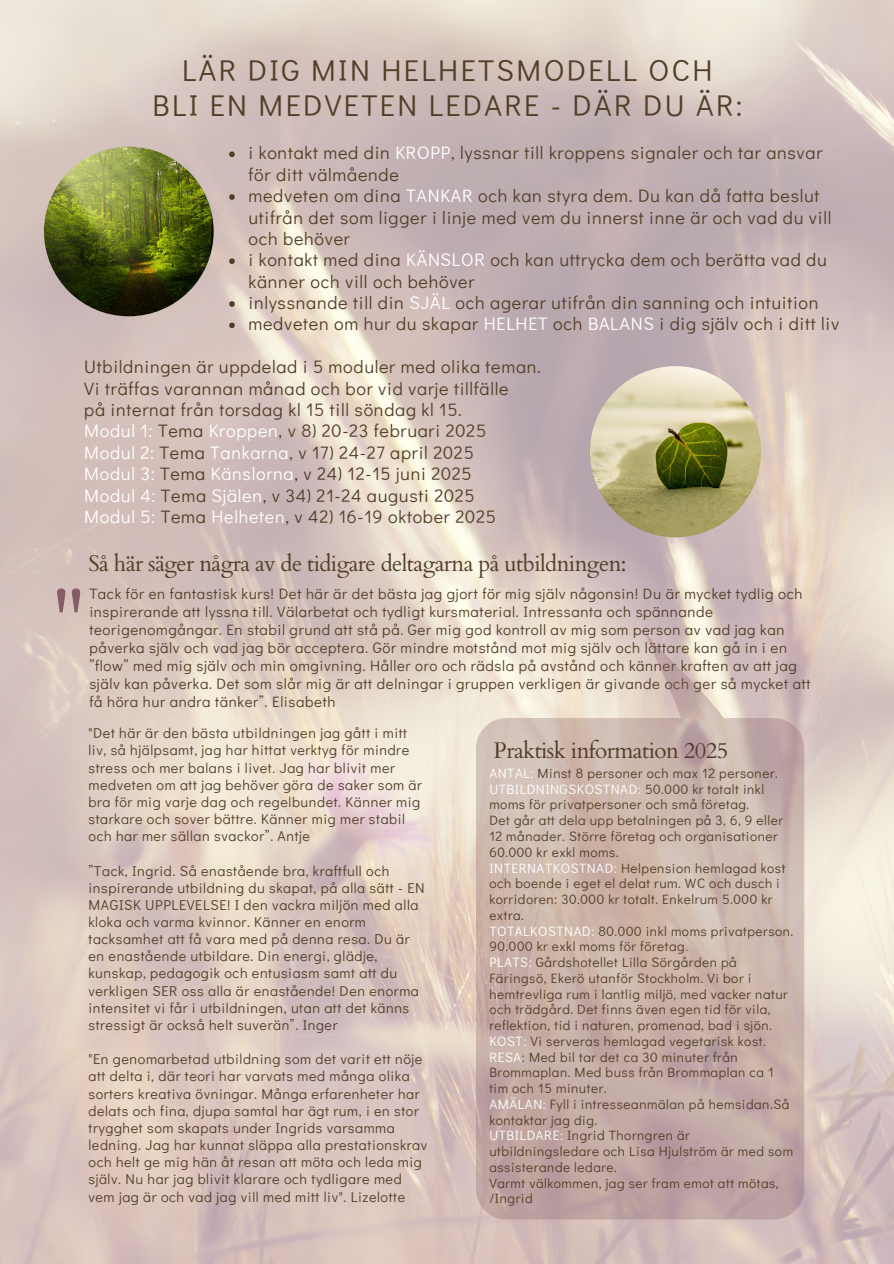
<style>
.page{position:relative;width:894px;height:1264px;background:#fff}
.page>*{position:absolute;margin:0;border:0;box-sizing:border-box;transform-origin:0 0}
.t1{font:82.5px "Cardo";color:#845d67}
.t2{font:30px/34.8px "Didact Gothic";letter-spacing:.08em;color:#523e27;text-align:center}
.t3{font:22.5px "Cardo";letter-spacing:-.025em;color:#523e27}
.t4{font:18px/21.3px "Didact Gothic";letter-spacing:.04em;color:#523e27}
.t5{font:15px/18px "Didact Gothic";letter-spacing:.04em;color:#523e27}
.t6{font:14.25px/17.1px "Didact Gothic";letter-spacing:.04em;color:#523e27}
.t7{font:13.5px/15.8px "Didact Gothic";letter-spacing:.04em;color:#523e27}
.s1{color:#fff}
</style>
<div class="page">
<img style="left:0;top:0;width:893px;height:1263px">
<img style="left:44px;top:147px;width:169px;height:169px;border-radius:50%">
<img style="left:589px;top:366px;width:171px;height:171px;border-radius:50%">
<svg style="left:476px;top:631px;width:328px;height:588px;background:#ccb6ae"></svg>
<svg style="left:229px;top:151px;width:6px;height:6px"></svg>
<svg style="left:229px;top:194px;width:6px;height:6px"></svg>
<svg style="left:229px;top:258px;width:6px;height:6px"></svg>
<svg style="left:229px;top:301px;width:6px;height:6px"></svg>
<svg style="left:229px;top:322px;width:6px;height:6px"></svg>
<p class="t2" style="left:152px;top:52px;width:591px">LÄR DIG MIN HELHETSMODELL OCH<br>BLI EN MEDVETEN LEDARE - DÄR DU ÄR:</p>
<p class="t4" style="left:248px;top:142px;width:575px">i kontakt med din <span class="s1">KROPP</span>, lyssnar till kroppens signaler och tar ansvar för ditt välmående</p>
<p class="t4" style="left:248px;top:184px;width:584px">medveten om dina <span class="s1">TANKAR</span> och kan styra dem. Du kan då fatta beslut utifrån det som ligger i linje med vem du innerst inne är och vad du vill och behöver</p>
<p class="t4" style="left:248px;top:248px;width:579px">i kontakt med dina <span class="s1">KÄNSLOR</span> och kan uttrycka dem och berätta vad du känner och vill och behöver</p>
<p class="t4" style="left:248px;top:291px;width:571px">inlyssnande till din <span class="s1">SJÄL</span> och agerar utifrån din sanning och intuition</p>
<p class="t4" style="left:248px;top:313px;width:592px">medveten om hur du skapar <span class="s1">HELHET</span> och <span class="s1">BALANS</span> i dig själv och i ditt liv</p>
<p class="t4" style="left:84px;top:355px;width:458px">Utbildningen är uppdelad i 5 moduler med olika teman.<br>Vi träffas varannan månad och bor vid varje tillfälle<br>på internat från torsdag kl 15 till söndag kl 15.<br><span class="s1">Modul 1:</span> Tema <span class="s1">Kroppen</span>, v 8) 20-23 februari 2025<br><span class="s1">Modul 2:</span> Tema <span class="s1">Tankarna</span>, v 17) 24-27 april 2025<br><span class="s1">Modul 3:</span> Tema <span class="s1">Känslorna</span>, v 24) 12-15 juni 2025<br><span class="s1">Modul 4:</span> Tema <span class="s1">Själen</span>, v 34) 21-24 augusti 2025<br><span class="s1">Modul 5:</span> Tema <span class="s1">Helheten</span>, v 42) 16-19 oktober 2025</p>
<h1 class="t1" style="left:52px;top:563px;width:35px">"</h1>
<p class="t3" style="left:88px;top:549px;width:539px">Så här säger några av de tidigare deltagarna på utbildningen:</p>
<p class="t5" style="left:89px;top:584px;width:722px">Tack för en fantastisk kurs! Det här är det bästa jag gjort för mig själv någonsin! Du är mycket tydlig och inspirerande att lyssna till. Välarbetat och tydligt kursmaterial. Intressanta och spännande teorigenomgångar. En stabil grund att stå på. Ger mig god kontroll av mig som person av vad jag kan påverka själv och vad jag bör acceptera. Gör mindre motstånd mot mig själv och lättare kan gå in i en ”flow” med mig själv och min omgivning. Håller oro och rädsla på avstånd och känner kraften av att jag själv kan påverka. Det som slår mig är att delningar i gruppen verkligen är givande och ger så mycket att få höra hur andra tänker”. Elisabeth</p>
<p class="t6" style="left:88px;top:724px;width:335px">"Det här är den bästa utbildningen jag gått i mitt liv, så hjälpsamt, jag har hittat verktyg för mindre stress och mer balans i livet. Jag har blivit mer medveten om att jag behöver göra de saker som är bra för mig varje dag och regelbundet. Känner mig starkare och sover bättre. Känner mig mer stabil och har mer sällan svackor”. Antje</p>
<p class="t6" style="left:88px;top:861px;width:337px">”Tack, Ingrid. Så enastående bra, kraftfull och inspirerande utbildning du skapat, på alla sätt - EN MAGISK UPPLEVELSE! I den vackra miljön med alla kloka och varma kvinnor. Känner en enorm tacksamhet att få vara med på denna resa. Du är en enastående utbildare. Din energi, glädje, kunskap, pedagogik och entusiasm samt att du verkligen SER oss alla är enastående! Den enorma intensitet vi får i utbildningen, utan att det känns stressigt är också helt suverän”. Inger</p>
<p class="t6" style="left:88px;top:1050px;width:340px">"En genomarbetad utbildning som det varit ett nöje att delta i, där teori har varvats med många olika sorters kreativa övningar. Många erfarenheter har delats och fina, djupa samtal har ägt rum, i en stor trygghet som skapats under Ingrids varsamma ledning. Jag har kunnat släppa alla prestationskrav och helt ge mig hän åt resan att möta och leda mig själv. Nu har jag blivit klarare och tydligare med vem jag är och vad jag vill med mitt liv". Lizelotte</p>
<p class="t3" style="left:493px;top:736px;width:236px">Praktisk information 2025</p>
<p class="t7" style="left:489px;top:764px;width:290px"><span class="s1">ANTAL:</span> Minst 8 personer och max 12 personer.</p>
<p class="t7" style="left:489px;top:780px;width:276px"><span class="s1">UTBILDNINGSKOSTNAD:</span> 50.000 kr totalt inkl moms för privatpersoner och små företag.</p>
<h3 class="t7" style="left:489px;top:812px;width:295px">Det går att dela upp betalningen på 3, 6, 9 eller<br>12 månader. Större företag och organisationer<br>60.000 kr exkl moms.</h3>
<p class="t7" style="left:489px;top:859px;width:297px"><span class="s1">INTERNATKOSTNAD:</span> Helpension hemlagad kost och boende i eget el delat rum. WC och dusch i korridoren: 30.000 kr totalt. Enkelrum 5.000 kr extra.</p>
<h2 class="t7" style="left:489px;top:922px;width:305px"><span class="s1">TOTALKOSTNAD:</span> 80.000 inkl moms privatperson.<br>90.000 kr exkl moms för företag.</h2>
<h4 class="t7" style="left:489px;top:953px;width:300px"><span class="s1">PLATS:</span> Gårdshotellet Lilla Sörgården på Färingsö, Ekerö utanför Stockholm. Vi bor i hemtrevliga rum i lantlig miljö, med vacker natur och trädgård. Det finns även egen tid för vila, reflektion, tid i naturen, promenad, bad i sjön.</h4>
<h2 class="t7" style="left:489px;top:1032px;width:278px"><span class="s1">KOST:</span> Vi serveras hemlagad vegetarisk kost.</h2>
<h4 class="t7" style="left:489px;top:1048px;width:286px"><span class="s1">RESA</span>: Med bil tar det ca 30 minuter från<br>Brommaplan. Med buss från Brommaplan ca 1 tim och 15 minuter.</h4>
<h4 class="t7" style="left:489px;top:1095px;width:301px"><span class="s1">AMÄLAN:</span> Fyll i intresseanmälan på hemsidan.Så kontaktar jag dig.</h4>
<h4 class="t7" style="left:489px;top:1127px;width:305px"><span class="s1">UTBILDARE:</span> Ingrid Thorngren är utbildningsledare och Lisa Hjulström är med som assisterande ledare.</h4>
<p class="t7" style="left:489px;top:1174px;width:291px">Varmt välkommen, jag ser fram emot att mötas,</p>
<p class="t7" style="left:489px;top:1190px;width:45px">/Ingrid</p>
</div>
